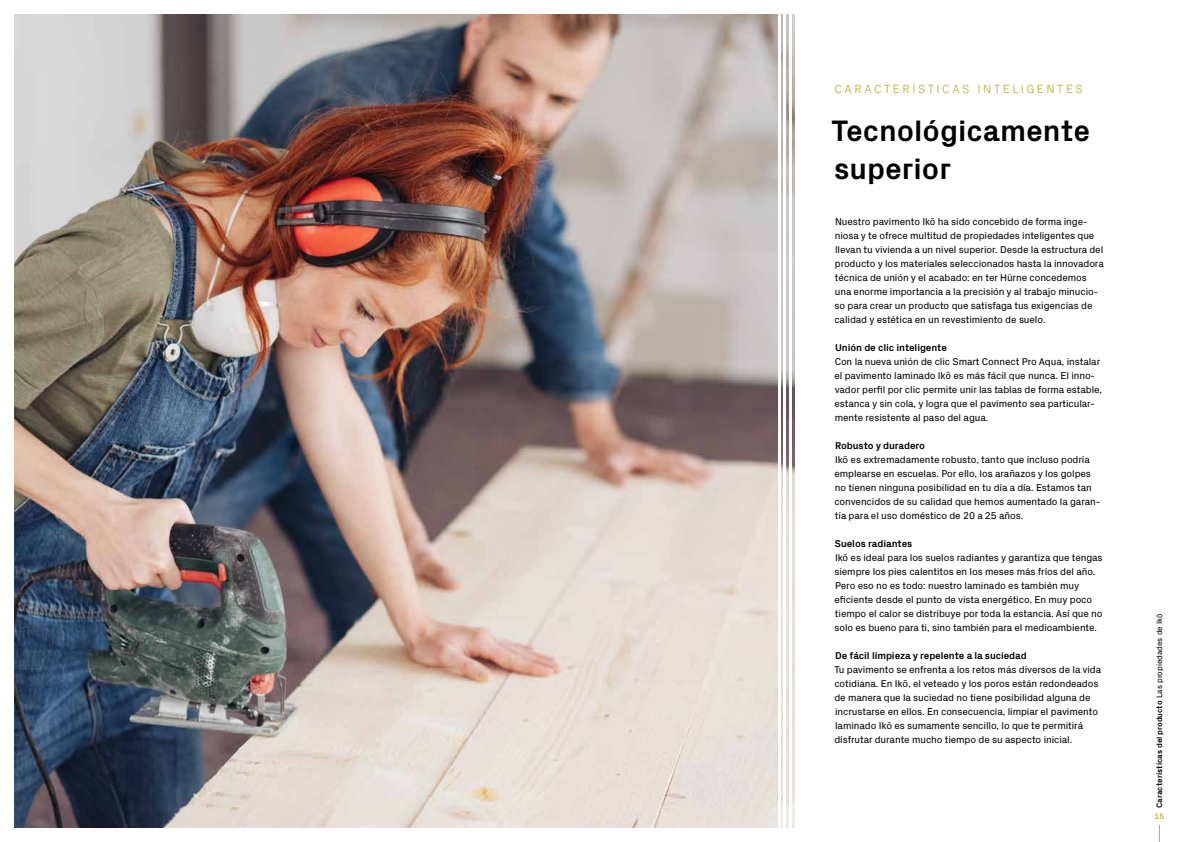
<style>
.page{position:relative;width:1191px;height:842px;background:#fff}
.page>*{position:absolute;margin:0;border:0;box-sizing:border-box;transform-origin:0 0}
.t1{font:700 30px/38px "Px Grotesk";color:#000}
.t2{font:300 12px "Px Grotesk";letter-spacing:.21em;color:#b6b138}
.t3{font:10px/14px "Px Grotesk";letter-spacing:-.01em;color:#000}
.t4{font:700 10px "Px Grotesk";letter-spacing:-.01em;color:#000}
.t5{font:700 8px "Px Grotesk";color:#000}
.t6{font:700 8px "Px Grotesk";color:#b6b138}
.s1{font-weight:400}
</style>
<div class="page">
<img style="left:14px;top:14px;width:780px;height:814px">
<hr style="left:778px;top:0;width:3px;height:842px;background:#fff">
<hr style="left:783px;top:0;width:3px;height:842px;background:#fff">
<hr style="left:788px;top:0;width:3px;height:842px;background:#fff">
<svg style="left:1158px;top:825px;width:1px;height:17px"></svg>
<p class="t2" style="left:834px;top:80px;width:250px">CARACTERÍSTICAS INTELIGENTES</p>
<h1 class="t1" style="left:831px;top:110px;width:260px">Tecnológicamente superior</h1>
<p class="t3" style="left:834px;top:214px;width:271px">Nuestro pavimento Ikō ha sido concebido de forma inge&shy;niosa y te ofrece multitud de propiedades inteligentes que llevan tu vivienda a un nivel superior. Desde la estructura del producto y los materiales seleccionados hasta la innovadora técnica de unión y el acabado: en ter Hürne concedemos una enorme importancia a la precisión y al trabajo minucio&shy;so para crear un producto que satisfaga tus exigencias de calidad y estética en un revestimiento de suelo.</p>
<p class="t4" style="left:835px;top:340px;width:113px">Unión de clic inteligente</p>
<p class="t3" style="left:834px;top:354px;width:269px">Con la nueva unión de clic Smart Connect Pro Aqua, instalar el pavimento laminado Ikō es más fácil que nunca. El inno&shy;vador perfil por clic permite unir las tablas de forma estable, estanca y sin cola, y logra que el pavimento sea particular&shy;mente resistente al paso del agua.</p>
<p class="t4" style="left:835px;top:438px;width:91px">Robusto y duradero</p>
<p class="t3" style="left:834px;top:452px;width:267px">Ikō es extremadamente robusto, tanto que incluso podría emplearse en escuelas. Por ello, los arañazos y los golpes no tienen ninguna posibilidad en tu día a día. Estamos tan convencidos de su calidad que hemos aumentado la garan&shy;tía para el uso doméstico de 20 a 25 años.</p>
<p class="t4" style="left:835px;top:536px;width:79px">Suelos radiantes</p>
<p class="t3" style="left:834px;top:550px;width:270px">Ikō es ideal para los suelos radiantes y garantiza que tengas siempre los pies calentitos en los meses más fríos del año.<br>Pero eso no es todo: nuestro laminado es también muy eficiente desde el punto de vista energético. En muy poco tiempo el calor se distribuye por toda la estancia. Así que no solo es bueno para ti, sino también para el medioambiente.</p>
<p class="t4" style="left:835px;top:648px;width:193px">De fácil limpieza y repelente a la suciedad</p>
<p class="t3" style="left:834px;top:662px;width:268px">Tu pavimento se enfrenta a los retos más diversos de la vida cotidiana. En Ikō, el veteado y los poros están redondeados de manera que la suciedad no tiene posibilidad alguna de incrustarse en ellos. En consecuencia, limpiar el pavimento laminado Ikō es sumamente sencillo, lo que te permitirá disfrutar durante mucho tiempo de su aspecto inicial.</p>
<p class="t5" style="left:1153px;top:808px;width:196px;rotate:-90deg">Características del producto <span class="s1">Las propiedades de Ikō</span></p>
<p class="t6" style="left:1154px;top:810px;width:11px">15</p>
</div>
